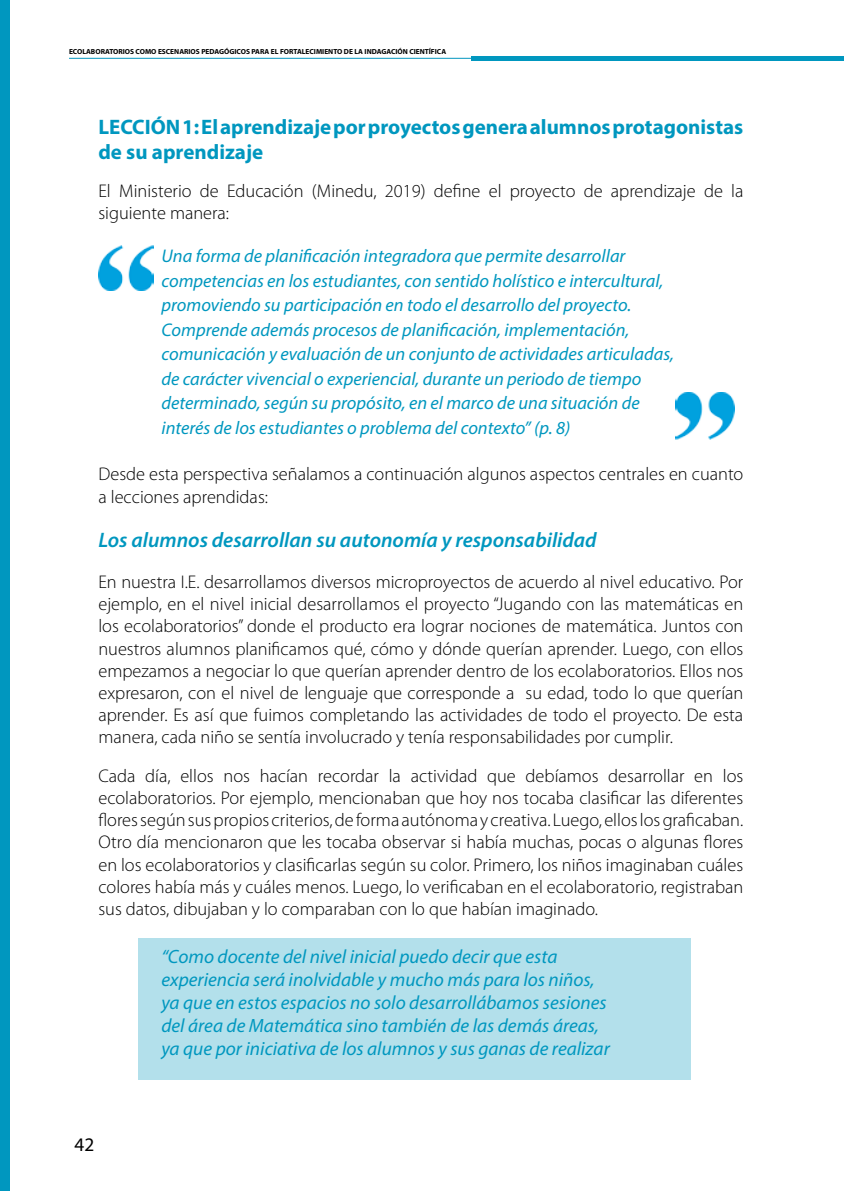
<style>
.page{position:relative;width:844px;height:1191px;background:#fff}
.page>*{position:absolute;margin:0;border:0;box-sizing:border-box;transform-origin:0 0}
.t1{font:700 21px/25.2px "Myriad Pro";color:#0097bf}
.t2{font:italic 600 21px "Myriad Pro";color:#0097bf}
.t3{font:italic 19.25px/23.1px "Myriad Pro";color:#0097bf}
.t4{font:19.25px "Myriad Pro";color:#000}
.t5{font:300 18.38px/22.1px "Myriad Pro";color:#000}
.t6{font:italic 18.38px/24.5px "Myriad Pro";color:#0097bf}
.t7{font:700 7.35px "Myriad Pro";color:#000}
</style>
<div class="page">
<div style="left:0;top:0;width:10px;height:1190px;background:#0097bf"></div>
<hr style="left:69px;top:58px;width:774px;height:1px;background:#0396bf">
<div style="left:471px;top:56px;width:372px;height:5px;background:#0097bf"></div>
<div style="left:138px;top:938px;width:552px;height:141px;background:#b3e0eb"></div>
<img style="left:98px;top:246px;width:56px;height:44px">
<img style="left:675px;top:392px;width:59px;height:48px">
<p class="t7" style="left:69px;top:46px;width:378px">ECOLABORATORIOS COMO ESCENARIOS PEDAGÓGICOS PARA EL FORTALECIMIENTO DE LA INDAGACIÓN CIENTÍFICA</p>
<p class="t1" style="left:98px;top:113px;width:646px">LECCIÓN 1: El aprendizaje por proyectos genera alumnos protagonistas de su aprendizaje</p>
<p class="t5" style="left:98px;top:180px;width:646px">El Ministerio de Educación (Minedu, 2019) define el proyecto de aprendizaje de la siguiente manera:</p>
<p class="t6" style="left:161px;top:244px;width:513px">Una forma de planificación integradora que permite desarrollar competencias en los estudiantes, con sentido holístico e intercultural, promoviendo su participación en todo el desarrollo del proyecto.<br>Comprende además procesos de planificación, implementación, comunicación y evaluación de un conjunto de actividades articuladas, de carácter vivencial o experiencial, durante un periodo de tiempo determinado, según su propósito, en el marco de una situación de interés de los estudiantes o problema del contexto” (p. 8)</p>
<p class="t5" style="left:98px;top:463px;width:646px">Desde esta perspectiva señalamos a continuación algunos aspectos centrales en cuanto a lecciones aprendidas:</p>
<p class="t2" style="left:98px;top:526px;width:499px">Los alumnos desarrollan su autonomía y responsabilidad</p>
<p class="t5" style="left:98px;top:571px;width:646px;text-align:justify">En nuestra I.E. desarrollamos diversos microproyectos de acuerdo al nivel educativo. Por ejemplo, en el nivel inicial desarrollamos el proyecto “Jugando con las matemáticas en los ecolaboratorios” donde el producto era lograr nociones de matemática. Juntos con nuestros alumnos planificamos qué, cómo y dónde querían aprender. Luego, con ellos empezamos a negociar lo que querían aprender dentro de los ecolaboratorios. Ellos nos expresaron, con el nivel de lenguaje que corresponde a su edad, todo lo que querían aprender. Es así que fuimos completando las actividades de todo el proyecto. De esta manera, cada niño se sentía involucrado y tenía responsabilidades por cumplir.</p>
<p class="t5" style="left:98px;top:765px;width:646px;text-align:justify">Cada día, ellos nos hacían recordar la actividad que debíamos desarrollar en los ecolaboratorios. Por ejemplo, mencionaban que hoy nos tocaba clasificar las diferentes flores según sus propios criterios, de forma autónoma y creativa. Luego, ellos los graficaban.<br>Otro día mencionaron que les tocaba observar si había muchas, pocas o algunas flores en los ecolaboratorios y clasificarlas según su color. Primero, los niños imaginaban cuáles colores había más y cuáles menos. Luego, lo verificaban en el ecolaboratorio, registraban sus datos, dibujaban y lo comparaban con lo que habían imaginado.</p>
<p class="t3" style="left:161px;top:944px;width:449px">“Como docente del nivel inicial puedo decir que esta experiencia será inolvidable y mucho más para los niños, ya que en estos espacios no solo desarrollábamos sesiones del área de Matemática sino también de las demás áreas, ya que por iniciativa de los alumnos y sus ganas de realizar</p>
<p class="t4" style="left:74px;top:1132px;width:21px">42</p>
</div>
